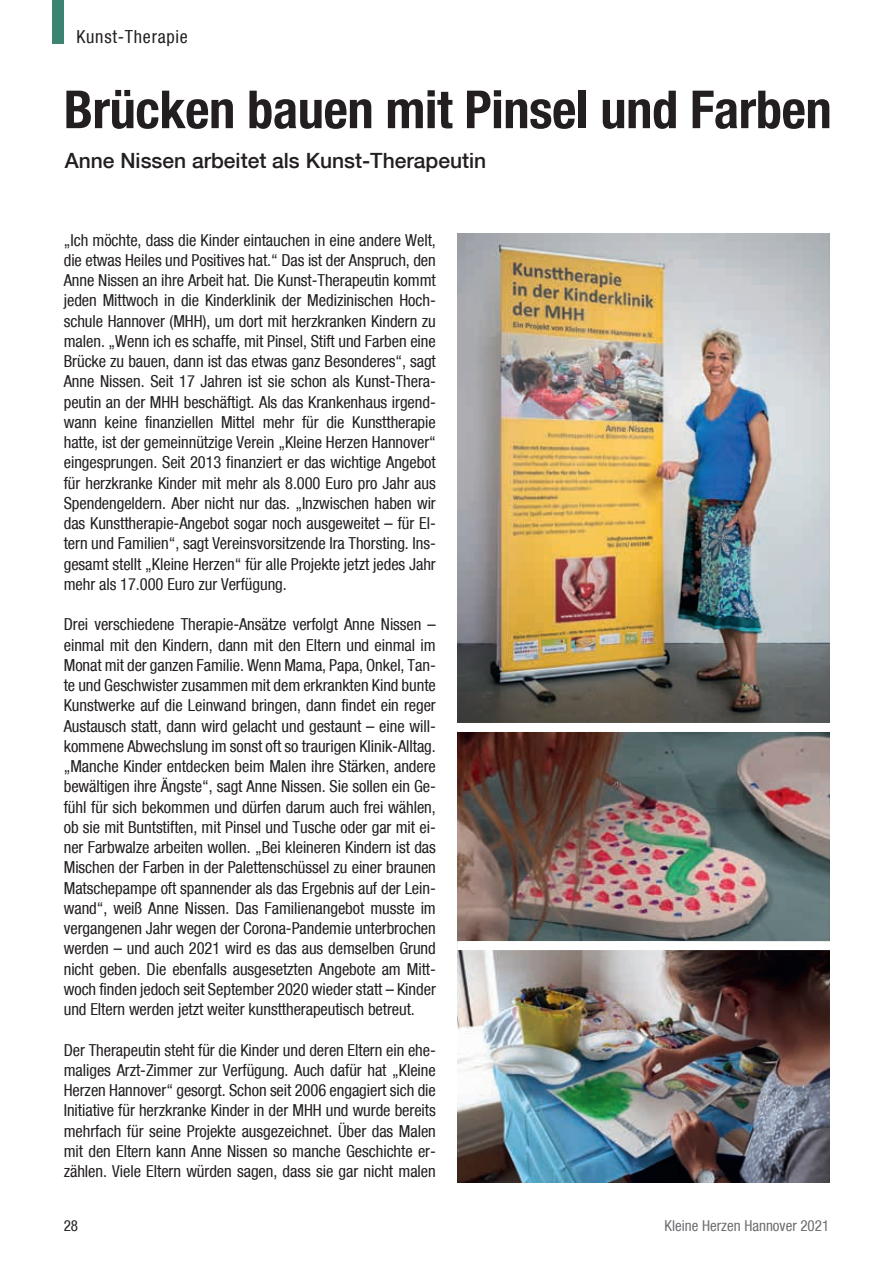
<style>
.page{position:relative;width:893px;height:1263px;background:#fff}
.page>*{position:absolute;margin:0;border:0;box-sizing:border-box;transform-origin:0 0}
.t1{font:700 condensed 52.5px "Helvetica Neue";letter-spacing:-.01em;color:#231f20}
.t2{font:500 21px "Helvetica Neue";color:#231f20}
.t3{font:condensed 18px "Helvetica Neue";letter-spacing:.04em;color:#231f20}
.t4{font:condensed 16.5px/20.2px "Helvetica Neue";letter-spacing:-.005em;color:#231f20;text-align:justify}
.t5{font:condensed 15px "Helvetica Neue";color:#6c6d70}
.t6{font:condensed 15px "Helvetica Neue";color:#231f20}
</style>
<div class="page">
<div style="left:52px;top:0;width:12px;height:43px;background:#3c8371"></div>
<img style="left:457px;top:233px;width:372px;height:489px">
<img style="left:457px;top:732px;width:372px;height:209px">
<img style="left:457px;top:950px;width:372px;height:232px">
<p class="t3" style="left:77px;top:26px;width:113px">Kunst-Therapie</p>
<h1 class="t1" style="left:64px;top:78px;width:769px">Brücken bauen mit Pinsel und Farben</h1>
<p class="t2" style="left:65px;top:148px;width:423px">Anne Nissen arbeitet als Kunst-Therapeutin</p>
<p class="t4" style="left:64px;top:230px;width:374px">„Ich möchte, dass die Kinder eintauchen in eine andere Welt, die etwas Heiles und Positives hat.“ Das ist der Anspruch, den Anne Nissen an ihre Arbeit hat. Die Kunst-Therapeutin kommt jeden Mittwoch in die Kinderklinik der Medizinischen Hoch&shy;schule Hannover (MHH), um dort mit herzkranken Kindern zu malen. „Wenn ich es schaffe, mit Pinsel, Stift und Farben eine Brücke zu bauen, dann ist das etwas ganz Besonderes“, sagt Anne Nissen. Seit 17 Jahren ist sie schon als Kunst-Thera&shy;peutin an der MHH beschäftigt. Als das Krankenhaus irgend&shy;wann keine finanziellen Mittel mehr für die Kunsttherapie hatte, ist der gemeinnützige Verein „Kleine Herzen Hannover“ eingesprungen. Seit 2013 finanziert er das wichtige Angebot für herzkranke Kinder mit mehr als 8.000 Euro pro Jahr aus Spendengeldern. Aber nicht nur das. „Inzwischen haben wir das Kunsttherapie-Angebot sogar noch ausgeweitet – für El&shy;tern und Familien“, sagt Vereinsvorsitzende Ira Thorsting. Ins&shy;gesamt stellt „Kleine Herzen“ für alle Projekte jetzt jedes Jahr mehr als 17.000 Euro zur Verfügung.</p>
<p class="t4" style="left:64px;top:614px;width:374px">Drei verschiedene Therapie-Ansätze verfolgt Anne Nissen – einmal mit den Kindern, dann mit den Eltern und einmal im Monat mit der ganzen Familie. Wenn Mama, Papa, Onkel, Tan&shy;te und Geschwister zusammen mit dem erkrankten Kind bunte Kunstwerke auf die Leinwand bringen, dann findet ein reger Austausch statt, dann wird gelacht und gestaunt – eine will&shy;kommene Abwechslung im sonst oft so traurigen Klinik-Alltag. „Manche Kinder entdecken beim Malen ihre Stärken, andere bewältigen ihre Ängste“, sagt Anne Nissen. Sie sollen ein Ge&shy;fühl für sich bekommen und dürfen darum auch frei wählen, ob sie mit Buntstiften, mit Pinsel und Tusche oder gar mit ei&shy;ner Farbwalze arbeiten wollen. „Bei kleineren Kindern ist das Mischen der Farben in der Palettenschüssel zu einer braunen Matschepampe oft spannender als das Ergebnis auf der Lein&shy;wand“, weiß Anne Nissen. Das Familienangebot musste im vergangenen Jahr wegen der Corona-Pandemie unterbrochen werden – und auch 2021 wird es das aus demselben Grund nicht geben. Die ebenfalls ausgesetzten Angebote am Mitt&shy;woch finden jedoch seit September 2020 wieder statt – Kinder und Eltern werden jetzt weiter kunsttherapeutisch betreut.</p>
<p class="t4" style="left:64px;top:1040px;width:374px">Der Therapeutin steht für die Kinder und deren Eltern ein ehe&shy;maliges Arzt-Zimmer zur Verfügung. Auch dafür hat „Kleine Herzen Hannover“ gesorgt. Schon seit 2006 engagiert sich die Initiative für herzkranke Kinder in der MHH und wurde bereits mehrfach für seine Projekte ausgezeichnet. Über das Malen mit den Eltern kann Anne Nissen so manche Geschichte er&shy;zählen. Viele Eltern würden sagen, dass sie gar nicht malen</p>
<p class="t6" style="left:64px;top:1217px;width:16px">28</p>
<p class="t5" style="left:665px;top:1217px;width:166px">Kleine Herzen Hannover 2021</p>
</div>
